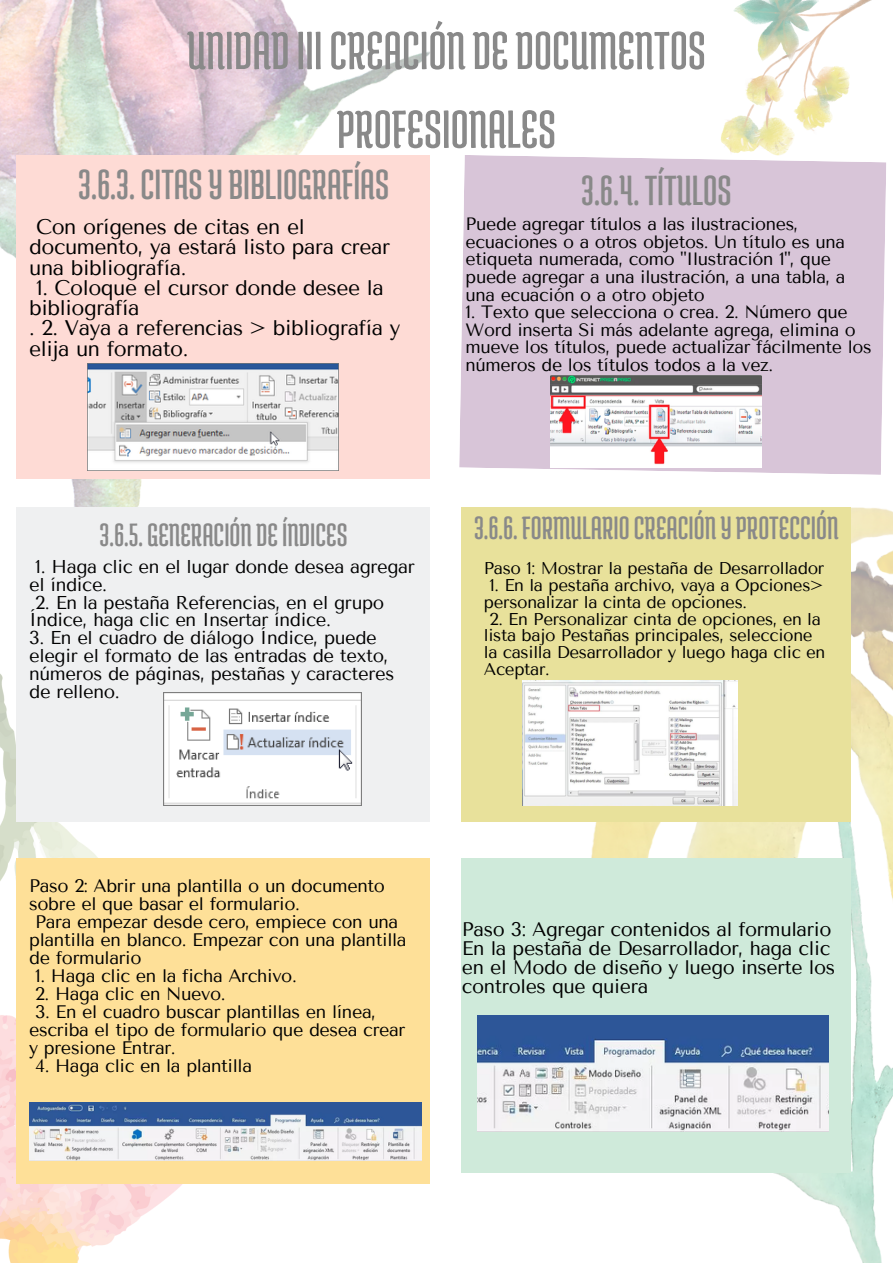
<style>
.page{position:relative;width:893px;height:1264px;background:#fff}
.page>*{position:absolute;margin:0;border:0;box-sizing:border-box;transform-origin:0 0}
.t1{font:57px/78.8px "Medula One";color:#898989;text-align:center}
.t2{font:45px "Medula One";color:#898989}
.t3{font:34.5px "Medula One";color:#898989}
.t4{font:21px/20.2px "Tenor Sans";letter-spacing:-.02em;color:#000}
.t5{font:19.5px/19px "Tenor Sans";letter-spacing:-.02em;color:#000}
.t6{font:18.45px/17.7px "Tenor Sans";letter-spacing:-.02em;color:#000}
.t7{font:18px/18px "Tenor Sans";letter-spacing:-.02em;color:#000}
.t8{font:17.85px/17.5px "Tenor Sans";letter-spacing:-.02em;color:#000}
.t9{font:16.95px/16.8px "Tenor Sans";letter-spacing:-.02em;color:#000}
</style>
<div class="page">
<div style="left:459px;top:155px;width:427px;height:320px;background:#d8c5d8"></div>
<img style="left:591px;top:507px;width:301px;height:755px">
<img style="left:0;top:693px;width:234px;height:569px">
<img style="left:0;top:0;width:430px;height:693px">
<div style="left:16px;top:155px;width:414px;height:324px;background:#fedbd5"></div>
<div style="left:462px;top:507px;width:389px;height:315px;background:#e8e19b"></div>
<div style="left:16px;top:507px;width:414px;height:315px;background:#eff0f1"></div>
<div style="left:462px;top:858px;width:389px;height:315px;background:#cfeada"></div>
<div style="left:16px;top:858px;width:414px;height:325px;background:#fee098"></div>
<img style="left:720px;top:0;width:165px;height:156px">
<img style="left:87px;top:364px;width:251px;height:107px">
<img style="left:550px;top:375px;width:212px;height:93px">
<img style="left:164px;top:693px;width:197px;height:112px">
<img style="left:522px;top:680px;width:215px;height:125px">
<img style="left:29px;top:1102px;width:392px;height:58px">
<img style="left:477px;top:1015px;width:351px;height:116px">
<h1 class="t1" style="left:187px;top:10px;width:520px">UNIDADIIICREACIÓNDEDOCUMENTOS<br>PROFESIONALES</h1>
<h2 class="t2" style="left:78px;top:161px;width:312px">3.6.3.CITASYBIBLIOGRAFÍAS</h2>
<p class="t4" style="left:29px;top:217px;width:362px;text-indent:7px">Con orígenes de citas en el documento, ya estará listo para crear una bibliografía.</p>
<p class="t4" style="left:29px;top:278px;width:373px;text-indent:7px">1. Coloque el cursor donde desee la bibliografía<br>. 2. Vaya a referencias &gt; bibliografía y elija un formato.</p>
<h2 class="t2" style="left:581px;top:167px;width:152px">3.6.4.TÍTULOS</h2>
<p class="t8" style="left:465px;top:215px;width:381px">Puede agregar títulos a las ilustraciones, ecuaciones o a otros objetos. Un título es una etiqueta numerada, como "Ilustración 1", que puede agregar a una ilustración, a una tabla, a una ecuación o a otro objeto</p>
<p class="t8" style="left:465px;top:303px;width:407px">1. Texto que selecciona o crea. 2. Número que Word inserta Si más adelante agrega, elimina o mueve los títulos, puede actualizar fácilmente los números de los títulos todos a la vez.</p>
<h3 class="t3" style="left:100px;top:516px;width:249px">3.6.5.GENERACIÓNDEÍNDICES</h3>
<p class="t6" style="left:29px;top:558px;width:387px;text-indent:6px">1. Haga clic en el lugar donde desea agregar el índice.</p>
<p class="t6" style="left:29px;top:593px;width:356px;text-indent:6px">2. En la pestaña Referencias, en el grupo<br>Índice, haga clic en Insertar índice.</p>
<p class="t6" style="left:29px;top:629px;width:366px">3. En el cuadro de diálogo Índice, puede elegir el formato de las entradas de texto, números de páginas, pestañas y caracteres de relleno.</p>
<h3 class="t3" style="left:474px;top:509px;width:366px">3.6.6.FORMULARIOCREACIÓNYPROTECCIÓN</h3>
<p class="t9" style="left:484px;top:560px;width:342px">Paso 1: Mostrar la pestaña de Desarrollador</p>
<p class="t9" style="left:484px;top:576px;width:341px;text-indent:6px">1. En la pestaña archivo, vaya a Opciones&gt; personalizar la cinta de opciones.</p>
<p class="t9" style="left:484px;top:610px;width:343px;text-indent:6px">2. En Personalizar cinta de opciones, en la lista bajo Pestañas principales, seleccione la casilla Desarrollador y luego haga clic en Aceptar.</p>
<p class="t7" style="left:29px;top:876px;width:357px">Paso 2: Abrir una plantilla o un documento</p>
<p class="t7" style="left:29px;top:894px;width:272px">sobre el que basar el formulario.</p>
<p class="t7" style="left:35px;top:912px;width:365px">Para empezar desde cero, empiece con una</p>
<p class="t7" style="left:29px;top:930px;width:379px">plantilla en blanco. Empezar con una plantilla</p>
<p class="t7" style="left:29px;top:948px;width:114px">de formulario</p>
<p class="t7" style="left:35px;top:966px;width:263px">1. Haga clic en la ficha Archivo.</p>
<p class="t7" style="left:35px;top:984px;width:192px">2. Haga clic en Nuevo.</p>
<p class="t7" style="left:29px;top:1002px;width:378px;text-indent:6px">3. En el cuadro buscar plantillas en línea, escriba el tipo de formulario que desea crear y presione Entrar.</p>
<p class="t7" style="left:35px;top:1056px;width:218px">4. Haga clic en la plantilla</p>
<p class="t5" style="left:462px;top:919px;width:374px">Paso 3: Agregar contenidos al formulario En la pestaña de Desarrollador, haga clic en el Modo de diseño y luego inserte los controles que quiera</p>
</div>
